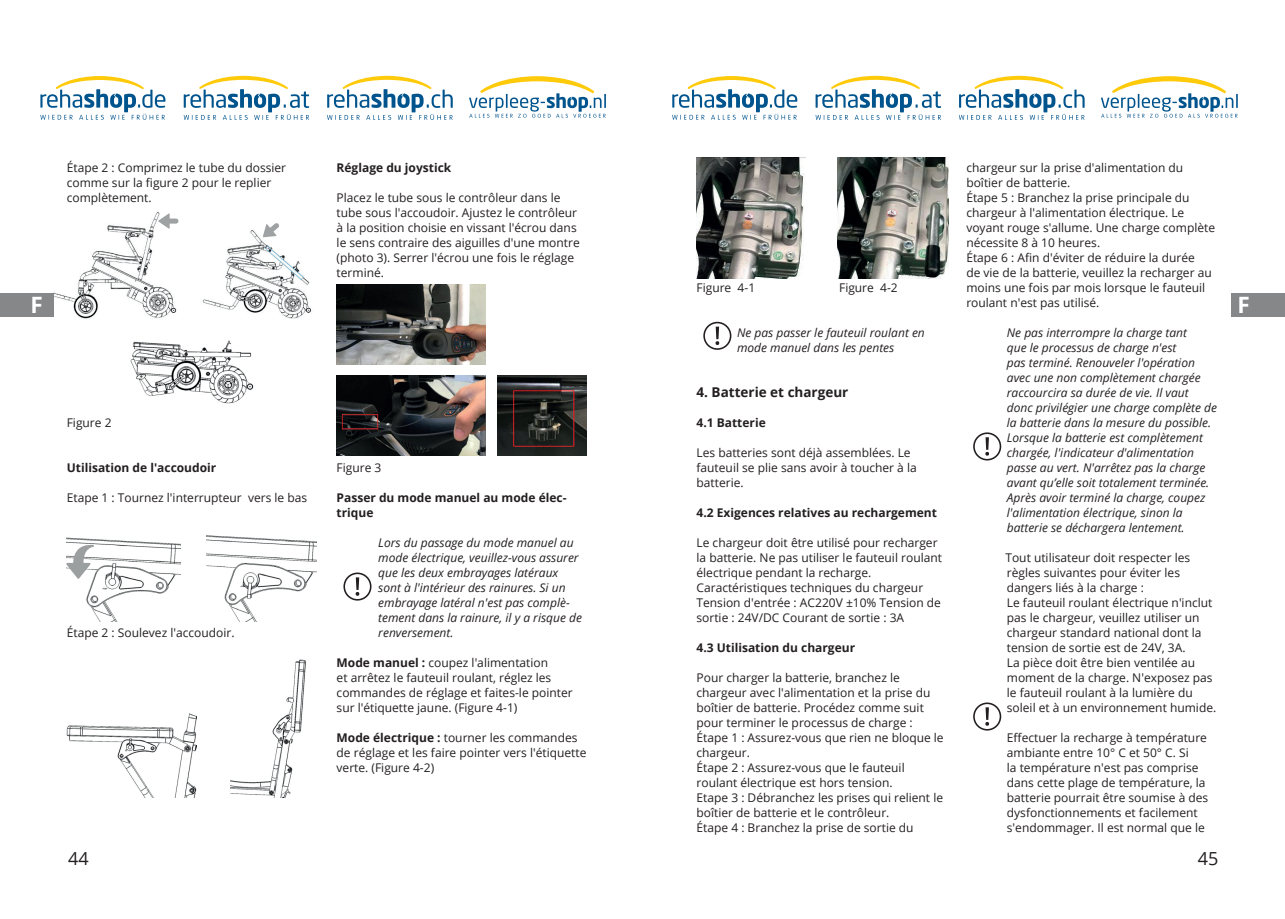
<style>
.page{position:relative;width:1285px;height:919px;background:#fff}
.page>*{position:absolute;margin:0;border:0;box-sizing:border-box;transform-origin:0 0}
.t1{font:700 22.5px "Open Sans";color:#fff}
.t2{font:18px "Open Sans";color:#231f20}
.t3{font:700 13.5px "Open Sans";color:#231f20}
.t4{font:12px/15px "Open Sans";color:#231f20}
.t5{font:italic 12px/15px "Open Sans";color:#231f20}
.t6{font:700 12px/15px "Open Sans";color:#231f20}
.s1{font-weight:700}
</style>
<div class="page">
<svg style="left:672px;top:76px;width:125px;height:44px"></svg>
<svg style="left:815px;top:76px;width:125px;height:44px"></svg>
<svg style="left:959px;top:76px;width:125px;height:44px"></svg>
<svg style="left:1101px;top:76px;width:136px;height:42px"></svg>
<svg style="left:40px;top:76px;width:125px;height:44px"></svg>
<svg style="left:184px;top:76px;width:125px;height:44px"></svg>
<svg style="left:327px;top:76px;width:125px;height:44px"></svg>
<svg style="left:469px;top:76px;width:137px;height:42px"></svg>
<img style="left:50px;top:212px;width:129px;height:107px">
<img style="left:130px;top:340px;width:124px;height:64px">
<img style="left:336px;top:284px;width:150px;height:80px">
<img style="left:336px;top:376px;width:150px;height:79px">
<img style="left:497px;top:376px;width:89px;height:79px">
<img style="left:202px;top:230px;width:109px;height:89px">
<svg style="left:158px;top:213px;width:20px;height:16px"></svg>
<svg style="left:263px;top:223px;width:16px;height:14px"></svg>
<img style="left:67px;top:713px;width:129px;height:84px">
<img style="left:230px;top:659px;width:76px;height:138px">
<img style="left:67px;top:537px;width:114px;height:84px">
<img style="left:206px;top:535px;width:111px;height:86px">
<svg style="left:66px;top:543px;width:28px;height:35px"></svg>
<div style="left:343px;top:572px;width:28px;height:28px;border:2px solid #231f20;border-radius:50%"></div>
<svg style="left:355px;top:577px;width:4px;height:18px"></svg>
<div style="left:0;top:294px;width:53px;height:23px;background:#868788"></div>
<div style="left:1231px;top:294px;width:53px;height:23px;background:#868788"></div>
<img style="left:837px;top:157px;width:111px;height:121px">
<img style="left:696px;top:157px;width:109px;height:121px">
<div style="left:703px;top:322px;width:28px;height:28px;border:2px solid #231f20;border-radius:50%"></div>
<svg style="left:715px;top:326px;width:4px;height:19px"></svg>
<div style="left:972px;top:432px;width:29px;height:28px;border:2px solid #231f20;border-radius:50%"></div>
<svg style="left:985px;top:437px;width:3px;height:18px"></svg>
<div style="left:972px;top:702px;width:29px;height:28px;border:2px solid #231f20;border-radius:50%"></div>
<svg style="left:985px;top:707px;width:3px;height:18px"></svg>
<p class="t4" style="left:67px;top:160px;width:221px">Étape 2 : Comprimez le tube du dossier comme sur la figure 2 pour le replier complètement.</p>
<p class="t6" style="left:336px;top:160px;width:116px">Réglage du joystick</p>
<p class="t4" style="left:336px;top:190px;width:244px">Placez le tube sous le contrôleur dans le tube sous l'accoudoir. Ajustez le contrôleur à la position choisie en vissant l'écrou dans le sens contraire des aiguilles d'une montre (photo 3). Serrer l'écrou une fois le réglage terminé.</p>
<p class="t4" style="left:966px;top:160px;width:250px">chargeur sur la prise d'alimentation du boîtier de batterie.<br>Étape 5 : Branchez la prise principale du chargeur à l'alimentation électrique. Le voyant rouge s'allume. Une charge complète nécessite 8 à 10 heures.<br>Étape 6 : Afin d'éviter de réduire la durée<br>de vie de la batterie, veuillez la recharger au moins une fois par mois lorsque le fauteuil roulant n'est pas utilisé.</p>
<p class="t5" style="left:1006px;top:325px;width:211px">Ne pas interrompre la charge tant<br>que le processus de charge n'est<br>pas terminé. Renouveler l'opération avec une non complètement chargée raccourcira sa durée de vie. Il vaut donc privilégier une charge complète de la batterie dans la mesure du possible.<br>Lorsque la batterie est complètement chargée, l'indicateur d'alimentation passe au vert. N'arrêtez pas la charge avant qu’elle soit totalement terminée.<br>Après avoir terminé la charge, coupez l'alimentation électrique, sinon la batterie se déchargera lentement.</p>
<p class="t4" style="left:1005px;top:550px;width:212px">Tout utilisateur doit respecter les règles suivantes pour éviter les dangers liés à la charge :<br>Le fauteuil roulant électrique n'inclut pas le chargeur, veuillez utiliser un chargeur standard national dont la tension de sortie est de 24V, 3A.<br>La pièce doit être bien ventilée au moment de la charge. N'exposez pas le fauteuil roulant à la lumière du soleil et à un environnement humide.</p>
<p class="t4" style="left:1006px;top:730px;width:203px">Effectuer la recharge à température ambiante entre 10° C et 50° C. Si<br>la température n'est pas comprise dans cette plage de température, la batterie pourrait être soumise à des dysfonctionnements et facilement s'endommager. Il est normal que le</p>
<p class="t4" style="left:696px;top:280px;width:60px">Figure 4-1</p>
<p class="t4" style="left:839px;top:280px;width:60px">Figure 4-2</p>
<p class="t5" style="left:737px;top:325px;width:189px">Ne pas passer le fauteuil roulant en mode manuel dans les pentes</p>
<p class="t3" style="left:696px;top:382px;width:153px">4. Batterie et chargeur</p>
<p class="t6" style="left:696px;top:415px;width:71px">4.1 Batterie</p>
<p class="t4" style="left:696px;top:445px;width:222px">Les batteries sont déjà assemblées. Le fauteuil se plie sans avoir à toucher à la batterie.</p>
<p class="t6" style="left:696px;top:505px;width:242px">4.2 Exigences relatives au rechargement</p>
<p class="t4" style="left:696px;top:535px;width:247px">Le chargeur doit être utilisé pour recharger la batterie. Ne pas utiliser le fauteuil roulant électrique pendant la recharge.<br>Caractéristiques techniques du chargeur Tension d'entrée : AC220V ±10% Tension de sortie : 24V/DC Courant de sortie : 3A</p>
<p class="t6" style="left:696px;top:640px;width:160px">4.3 Utilisation du chargeur</p>
<p class="t4" style="left:696px;top:670px;width:249px">Pour charger la batterie, branchez le chargeur avec l'alimentation et la prise du boîtier de batterie. Procédez comme suit pour terminer le processus de charge :<br>Étape 1 : Assurez-vous que rien ne bloque le chargeur.<br>Étape 2 : Assurez-vous que le fauteuil roulant électrique est hors tension.<br>Etape 3 : Débranchez les prises qui relient le boîtier de batterie et le contrôleur.<br>Étape 4 : Branchez la prise de sortie du</p>
<h1 class="t1" style="left:31px;top:289px;width:14px">F</h1>
<h1 class="t1" style="left:1237px;top:289px;width:14px">F</h1>
<p class="t4" style="left:67px;top:415px;width:46px">Figure 2</p>
<p class="t6" style="left:67px;top:460px;width:151px">Utilisation de l'accoudoir</p>
<p class="t4" style="left:67px;top:490px;width:242px">Etape 1 : Tournez l'interrupteur vers le bas</p>
<p class="t4" style="left:336px;top:460px;width:46px">Figure 3</p>
<p class="t6" style="left:336px;top:490px;width:231px">Passer du mode manuel au mode élec&shy;trique</p>
<p class="t5" style="left:378px;top:535px;width:205px">Lors du passage du mode manuel au mode électrique, veuillez-vous assurer que les deux embrayages latéraux sont à l'intérieur des rainures. Si un embrayage latéral n'est pas complè&shy;tement dans la rainure, il y a risque de renversement.</p>
<p class="t4" style="left:336px;top:655px;width:237px"><span class="s1">Mode manuel :</span> coupez l'alimentation<br>et arrêtez le fauteuil roulant, réglez les commandes de réglage et faites-le pointer sur l'étiquette jaune. (Figure 4-1)</p>
<p class="t4" style="left:336px;top:730px;width:251px"><span class="s1">Mode électrique :</span> tourner les commandes de réglage et les faire pointer vers l'étiquette verte. (Figure 4-2)</p>
<p class="t4" style="left:67px;top:625px;width:169px">Étape 2 : Soulevez l'accoudoir.</p>
<h2 class="t2" style="left:68px;top:845px;width:22px">44</h2>
<h2 class="t2" style="left:1197px;top:845px;width:22px">45</h2>
</div>
